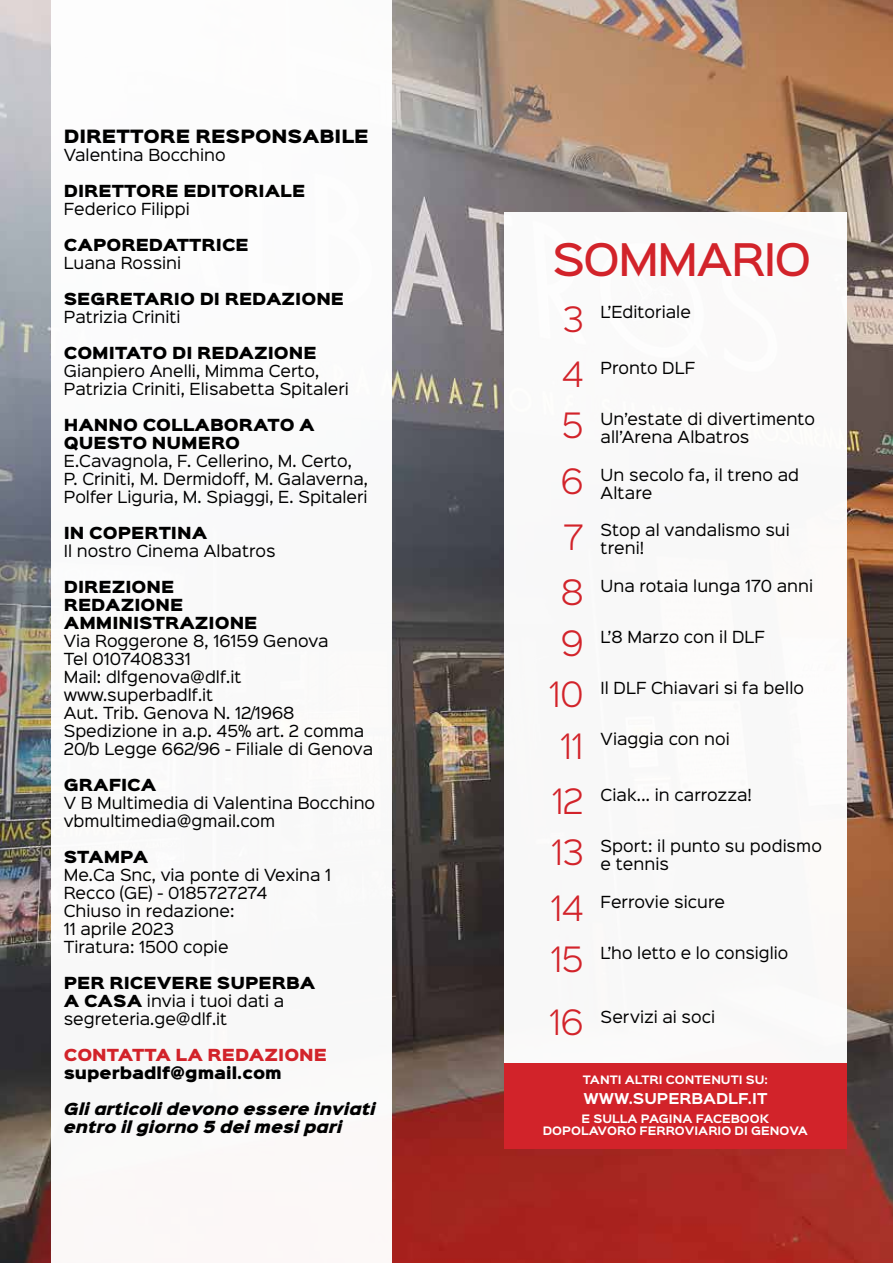
<style>
.page{position:relative;width:893px;height:1263px;background:#fff}
.page>*{position:absolute;margin:0;border:0;box-sizing:border-box;transform-origin:0 0}
.t1{font:500 40.5px "Sinkin Sans 500";letter-spacing:-.03em;color:#d2232a}
.t2{font:300 31.5px/63px "Sinkin Sans 300";color:#d2232a}
.t3{font:16.5px "Sinkin Sans 900 X Black";color:#000}
.t4{font:15px/18px "Sinkin Sans 400";color:#000}
.t5{font:15px/18px "Sinkin Sans 900 X Black";color:#000}
.t6{font:italic 15px/18px "Sinkin Sans 900 X Black";color:#000}
.t7{font:15px "Sinkin Sans 900 X Black";color:#d2232a}
.t8{font:700 13.5px "Sinkin Sans 700";color:#fff}
.t9{font:700 10.5px/12px "Sinkin Sans 700";color:#fff;text-align:center}
.s1{font-family:"Sinkin Sans 900 X Black"}
.s2{font-family:"Sinkin Sans 300";font-weight:300;font-size:31.5px;color:#d2232a}
</style>
<div class="page">
<img style="left:0;top:0;width:893px;height:1263px">
<div style="left:504px;top:213px;width:342px;height:850px;background:#fff"></div>
<div style="left:504px;top:1063px;width:342px;height:85px;background:#d2232a"></div>
<div style="left:51px;top:0;width:340px;height:1263px;background:#fff"></div>
<p class="t3" style="left:64px;top:128px;width:306px">DIRETTORE RESPONSABILE</p>
<p class="t4" style="left:64px;top:145px;width:163px">Valentina Bocchino</p>
<p class="t5" style="left:64px;top:183px;width:243px">DIRETTORE EDITORIALE</p>
<p class="t4" style="left:64px;top:199px;width:128px">Federico Filippi</p>
<p class="t5" style="left:64px;top:237px;width:187px">CAPOREDATTRICE</p>
<p class="t4" style="left:64px;top:253px;width:119px">Luana Rossini</p>
<p class="t5" style="left:64px;top:291px;width:282px">SEGRETARIO DI REDAZIONE</p>
<p class="t4" style="left:64px;top:307px;width:118px">Patrizia Criniti</p>
<p class="t5" style="left:64px;top:345px;width:254px">COMITATO DI REDAZIONE</p>
<p class="t4" style="left:64px;top:361px;width:287px">Gianpiero Anelli, Mimma Certo,<br>Patrizia Criniti, Elisabetta Spitaleri</p>
<p class="t5" style="left:64px;top:417px;width:253px">HANNO COLLABORATO A<br>QUESTO NUMERO</p>
<p class="t4" style="left:64px;top:451px;width:306px">E.Cavagnola, F. Cellerino, M. Certo,<br>P. Criniti, M. Dermidoff, M. Galaverna,<br>Polfer Liguria, M. Spiaggi, E. Spitaleri</p>
<p class="t5" style="left:64px;top:525px;width:145px">IN COPERTINA</p>
<p class="t4" style="left:64px;top:541px;width:213px">Il nostro Cinema Albatros</p>
<p class="t5" style="left:64px;top:579px;width:195px">DIREZIONE<br>REDAZIONE<br>AMMINISTRAZIONE</p>
<p class="t4" style="left:64px;top:631px;width:311px">Via Roggerone 8, 16159 Genova<br>Tel 0107408331<br>Mail: dlfgenova@dlf.it www.superbadlf.it<br>Aut. Trib. Genova N. 12/1968<br>Spedizione in a.p. 45% art. 2 comma<br>20/b Legge 662/96 - Filiale di Genova</p>
<p class="t5" style="left:64px;top:777px;width:94px">GRAFICA</p>
<p class="t4" style="left:64px;top:793px;width:313px">V B Multimedia di Valentina Bocchino vbmultimedia@gmail.com</p>
<p class="t5" style="left:64px;top:849px;width:86px">STAMPA</p>
<p class="t4" style="left:64px;top:865px;width:269px">Me.Ca Snc, via ponte di Vexina 1<br>Recco (GE) - 0185727274<br>Chiuso in redazione:<br>11 aprile 2023<br>Tiratura: 1500 copie</p>
<p class="t5" style="left:64px;top:975px;width:253px">PER RICEVERE SUPERBA</p>
<p class="t4" style="left:64px;top:991px;width:222px"><span class="s1">A CASA</span> invia i tuoi dati a segreteria.ge@dlf.it</p>
<p class="t7" style="left:64px;top:1047px;width:265px">CONTATTA LA REDAZIONE</p>
<p class="t5" style="left:64px;top:1065px;width:219px">superbadlf@gmail.com</p>
<p class="t6" style="left:64px;top:1101px;width:313px">Gli articoli devono essere inviati entro il giorno 5 dei mesi pari</p>
<h1 class="t1" style="left:553px;top:225px;width:260px">SOMMARIO</h1>
<p class="t4" style="left:562px;top:302px;width:130px"><span class="s2">3</span> L’Editoriale</p>
<p class="t4" style="left:562px;top:358px;width:135px"><span class="s2">4</span> Pronto DLF</p>
<p class="t4" style="left:601px;top:409px;width:216px;text-indent:-39px"><span class="s2">5</span> Un’estate di divertimento all’Arena Albatros</p>
<p class="t4" style="left:601px;top:464px;width:200px;text-indent:-40px"><span class="s2">6</span> Un secolo fa, il treno ad<br>Altare</p>
<p class="t4" style="left:601px;top:520px;width:191px;text-indent:-37px"><span class="s2">7</span> Stop al vandalismo sui treni!</p>
<p class="t4" style="left:561px;top:576px;width:254px"><span class="s2">8</span> Una rotaia lunga 170 anni</p>
<p class="t4" style="left:561px;top:627px;width:206px"><span class="s2">9</span> L’8 Marzo con il DLF</p>
<p class="t4" style="left:549px;top:678px;width:256px"><span class="s2">10</span> Il DLF Chiavari si fa bello</p>
<p class="t4" style="left:561px;top:729px;width:171px"><span class="s2">11</span> Viaggia con noi</p>
<p class="t4" style="left:552px;top:784px;width:201px"><span class="s2">12</span> Ciak... in carrozza!</p>
<p class="t4" style="left:601px;top:835px;width:223px;text-indent:-49px"><span class="s2">13</span> Sport: il punto su podismo e tennis</p>
<p class="t4" style="left:551px;top:891px;width:176px"><span class="s2">14</span> Ferrovie sicure</p>
<h2 class="t2" style="left:549px;top:925px;width:36px">15<br>16</h2>
<p class="t4" style="left:601px;top:942px;width:189px">L’ho letto e lo consiglio</p>
<p class="t4" style="left:601px;top:1007px;width:116px">Servizi ai soci</p>
<p class="t9" style="left:583px;top:1075px;width:187px">TANTI ALTRI CONTENUTI SU:</p>
<p class="t8" style="left:583px;top:1091px;width:185px">WWW.SUPERBADLF.IT</p>
<p class="t9" style="left:543px;top:1114px;width:267px">E SULLA PAGINA FACEBOOK<br>DOPOLAVORO FERROVIARIO DI GENOVA</p>
</div>
